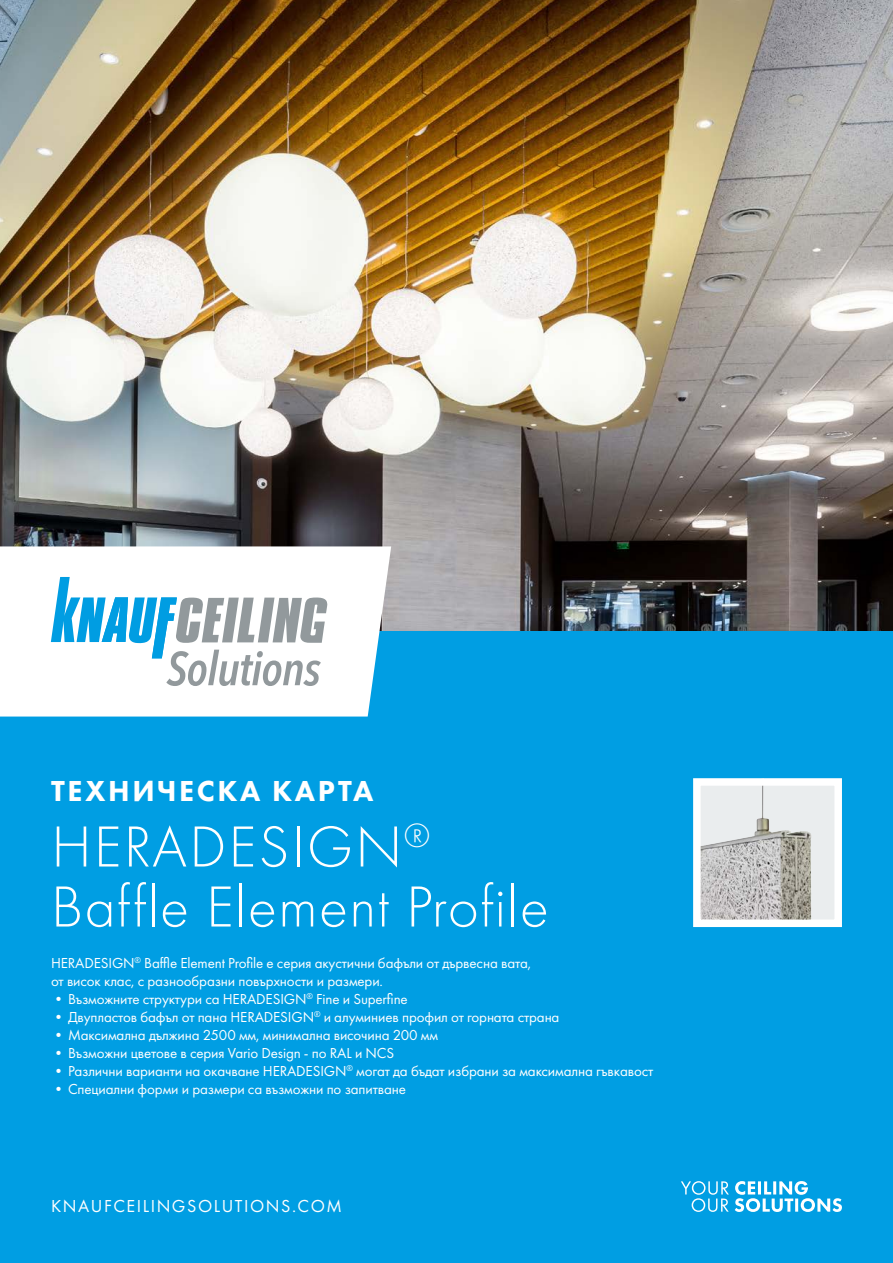
<style>
.page{position:relative;width:893px;height:1263px;background:#fff}
.page>*{position:absolute;margin:0;border:0;box-sizing:border-box;transform-origin:0 0}
.t1{font:300 60px "Futura PT";letter-spacing:.025em;color:#fff}
.t2{font:800 30px "Futura PT";letter-spacing:.085em;color:#fff}
.t3{font:18px "Futura PT";letter-spacing:.085em;color:#fff}
.t4{font:15px/18px "Futura PT";letter-spacing:-.01em;color:#fff}
</style>
<div class="page">
<img style="left:0;top:0;width:893px;height:631px">
<div style="left:0;top:631px;width:893px;height:632px;background:#009ee3"></div>
<svg style="left:0;top:546px;width:391px;height:170px"></svg>
<svg style="left:51px;top:577px;width:276px;height:109px"></svg>
<div style="left:697px;top:782px;width:141px;height:141px;background:#eaedee"></div>
<img style="left:702px;top:787px;width:109px;height:131px">
<div style="left:693px;top:778px;width:149px;height:149px;border:8px solid #fff"></div>
<svg style="left:681px;top:1181px;width:161px;height:31px"></svg>
<p class="t2" style="left:51px;top:772px;width:324px">ТЕХНИЧЕСКА КАРТА</p>
<p class="t1" style="left:51px;top:812px;width:380px">HERADESIGN<sup>®</sup></p>
<p class="t1" style="left:51px;top:872px;width:499px">Baffle Element Profile</p>
<p class="t4" style="left:51px;top:954px;width:482px">HERADESIGN<sup>®</sup> Baffle Element Profile е серия акустични бафъли от дървесна вата, от висок клас, с разнообразни повърхности и размери.</p>
<p class="t4" style="left:51px;top:990px;width:358px">•Възможните структури са HERADESIGN<sup>®</sup> Fine и Superfine</p>
<p class="t4" style="left:51px;top:1008px;width:510px">•Двупластов бафъл от пана HERADESIGN<sup>®</sup> и алуминиев профил от горната страна</p>
<p class="t4" style="left:51px;top:1026px;width:389px">•Максимална дължина 2500 мм, минимална височина 200 мм</p>
<p class="t4" style="left:51px;top:1044px;width:345px">•Възможни цветове в серия Vario Design - по RAL и NCS</p>
<p class="t4" style="left:51px;top:1062px;width:604px">•Различни варианти на окачване HERADESIGN<sup>®</sup> могат да бъдат избрани за максимална гъвкавост</p>
<p class="t4" style="left:51px;top:1080px;width:357px">•Специални форми и размери са възможни по запитване</p>
<p class="t3" style="left:51px;top:1195px;width:292px">KNAUFCEILINGSOLUTIONS.COM</p>
</div>
